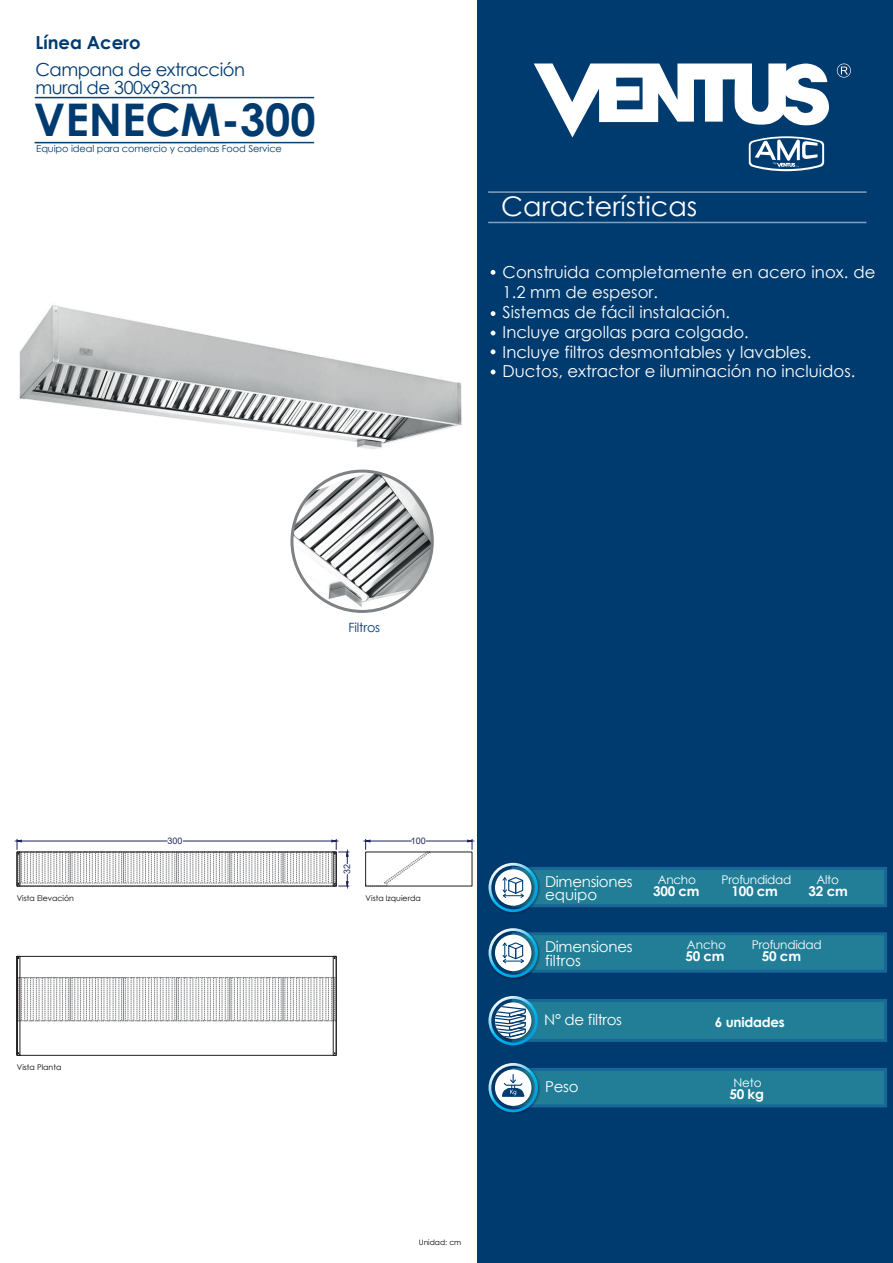
<style>
.page{position:relative;width:893px;height:1263px;background:#fff}
.page>*{position:absolute;margin:0;border:0;box-sizing:border-box;transform-origin:0 0}
.t1{font:700 45px "Century Gothic";color:#003b70}
.t2{font:27px "Century Gothic";color:#fff}
.t3{font:18px/18px "Century Gothic";letter-spacing:-.025em;color:#003b70}
.t4{font:700 18px "Century Gothic";color:#003b70}
.t5{font:16.5px/19.8px "Century Gothic";color:#fff}
.t6{font:15px/13.5px "Century Gothic";letter-spacing:-.02em;color:#fff}
.t7{font:700 13.5px "Century Gothic";letter-spacing:-.02em;color:#fff}
.t8{font:12.75px "Century Gothic";letter-spacing:-.015em;color:#003b70}
.t9{font:12px "Century Gothic";letter-spacing:-.02em;color:#fff}
.t10{font:9.6px "Century Gothic";letter-spacing:-.015em;color:#003b70}
.t11{font:9px "Arial";color:#1d2a5a}
.t12{font:7.8px "Century Gothic";color:#000001}
.t13{font:7.5px "Century Gothic";color:#000001}
</style>
<div class="page">
<div style="left:477px;top:0;width:416px;height:1263px;background:#003b70"></div>
<svg style="left:837px;top:64px;width:14px;height:14px"></svg>
<svg style="left:491px;top:270px;width:4px;height:5px"></svg>
<svg style="left:491px;top:311px;width:4px;height:5px"></svg>
<svg style="left:491px;top:349px;width:4px;height:5px"></svg>
<svg style="left:491px;top:331px;width:4px;height:4px"></svg>
<svg style="left:491px;top:370px;width:4px;height:4px"></svg>
<hr style="left:488px;top:191px;width:378px;height:2px;background:#fff">
<hr style="left:488px;top:222px;width:378px;height:1px;background:#fff">
<div style="left:512px;top:932px;width:375px;height:41px;background:#227e97;border:3px solid #176797"></div>
<img style="left:503px;top:932px;width:38px;height:48px">
<svg style="left:488px;top:928px;width:50px;height:49px"></svg>
<div style="left:512px;top:1068px;width:375px;height:39px;background:#227e97;border:3px solid #176797"></div>
<img style="left:505px;top:1068px;width:36px;height:46px">
<svg style="left:488px;top:1063px;width:50px;height:49px"></svg>
<div style="left:512px;top:867px;width:375px;height:40px;background:#227e97;border:3px solid #176797"></div>
<img style="left:505px;top:862px;width:36px;height:52px">
<svg style="left:488px;top:863px;width:50px;height:49px"></svg>
<div style="left:512px;top:999px;width:375px;height:43px;background:#227e97;border:3px solid #176797"></div>
<svg style="left:488px;top:996px;width:50px;height:49px"></svg>
<svg style="left:534px;top:63px;width:295px;height:108px"></svg>
<hr style="left:35px;top:142px;width:279px;height:1px;background:#0c426f">
<hr style="left:35px;top:97px;width:279px;height:1px;background:#0c426f">
<img style="left:294px;top:471px;width:138px;height:140px">
<div style="left:290px;top:470px;width:144px;height:143px;border:3px solid #7e8285;border-radius:50%"></div>
<img style="left:19px;top:305px;width:443px;height:145px">
<svg style="left:383px;top:851px;width:48px;height:32px"></svg>
<hr style="left:370px;top:841px;width:42px;height:1px;background:#1e275a">
<hr style="left:426px;top:841px;width:42px;height:1px;background:#1e275a">
<svg style="left:363px;top:839px;width:7px;height:11px"></svg>
<svg style="left:467px;top:839px;width:8px;height:11px"></svg>
<div style="left:70px;top:852px;width:54px;height:34px;border:1px dashed #818386"></div>
<div style="left:119px;top:852px;width:3px;height:34px;border:1px dashed #818386"></div>
<div style="left:25px;top:852px;width:3px;height:34px;border:1px dashed #818386"></div>
<div style="left:30px;top:852px;width:3px;height:34px;border:1px dashed #818386"></div>
<div style="left:36px;top:852px;width:3px;height:34px;border:1px dashed #818386"></div>
<div style="left:42px;top:852px;width:3px;height:34px;border:1px dashed #818386"></div>
<div style="left:48px;top:852px;width:3px;height:34px;border:1px dashed #818386"></div>
<div style="left:54px;top:852px;width:3px;height:34px;border:1px dashed #818386"></div>
<div style="left:60px;top:852px;width:3px;height:34px;border:1px dashed #818386"></div>
<div style="left:65px;top:852px;width:4px;height:34px;border:1px dashed #818386"></div>
<div style="left:19px;top:852px;width:3px;height:34px;border:1px dashed #818386"></div>
<div style="left:78px;top:852px;width:3px;height:34px;border:1px dashed #818386"></div>
<div style="left:84px;top:852px;width:3px;height:34px;border:1px dashed #818386"></div>
<div style="left:89px;top:852px;width:3px;height:34px;border:1px dashed #818386"></div>
<div style="left:95px;top:852px;width:3px;height:34px;border:1px dashed #818386"></div>
<div style="left:101px;top:852px;width:3px;height:34px;border:1px dashed #818386"></div>
<div style="left:107px;top:852px;width:3px;height:34px;border:1px dashed #818386"></div>
<div style="left:113px;top:852px;width:3px;height:34px;border:1px dashed #818386"></div>
<div style="left:72px;top:852px;width:3px;height:34px;border:1px dashed #818386"></div>
<div style="left:230px;top:852px;width:53px;height:34px;border:1px dashed #818386"></div>
<div style="left:176px;top:852px;width:54px;height:34px;border:1px dashed #818386"></div>
<div style="left:219px;top:852px;width:3px;height:34px;border:1px dashed #818386"></div>
<div style="left:225px;top:852px;width:3px;height:34px;border:1px dashed #818386"></div>
<div style="left:123px;top:852px;width:54px;height:34px;border:1px dashed #818386"></div>
<div style="left:131px;top:852px;width:3px;height:34px;border:1px dashed #818386"></div>
<div style="left:137px;top:852px;width:3px;height:34px;border:1px dashed #818386"></div>
<div style="left:143px;top:852px;width:3px;height:34px;border:1px dashed #818386"></div>
<div style="left:148px;top:852px;width:4px;height:34px;border:1px dashed #818386"></div>
<div style="left:154px;top:852px;width:3px;height:34px;border:1px dashed #818386"></div>
<div style="left:160px;top:852px;width:3px;height:34px;border:1px dashed #818386"></div>
<div style="left:166px;top:852px;width:3px;height:34px;border:1px dashed #818386"></div>
<div style="left:172px;top:852px;width:3px;height:34px;border:1px dashed #818386"></div>
<div style="left:125px;top:852px;width:3px;height:34px;border:1px dashed #818386"></div>
<div style="left:184px;top:852px;width:3px;height:34px;border:1px dashed #818386"></div>
<div style="left:190px;top:852px;width:3px;height:34px;border:1px dashed #818386"></div>
<div style="left:196px;top:852px;width:3px;height:34px;border:1px dashed #818386"></div>
<div style="left:202px;top:852px;width:3px;height:34px;border:1px dashed #818386"></div>
<div style="left:208px;top:852px;width:3px;height:34px;border:1px dashed #818386"></div>
<div style="left:213px;top:852px;width:3px;height:34px;border:1px dashed #818386"></div>
<div style="left:178px;top:852px;width:3px;height:34px;border:1px dashed #818386"></div>
<div style="left:237px;top:852px;width:3px;height:34px;border:1px dashed #818386"></div>
<div style="left:243px;top:852px;width:3px;height:34px;border:1px dashed #818386"></div>
<div style="left:249px;top:852px;width:3px;height:34px;border:1px dashed #818386"></div>
<div style="left:255px;top:852px;width:3px;height:34px;border:1px dashed #818386"></div>
<div style="left:261px;top:852px;width:3px;height:34px;border:1px dashed #818386"></div>
<div style="left:267px;top:852px;width:3px;height:34px;border:1px dashed #818386"></div>
<div style="left:272px;top:852px;width:3px;height:34px;border:1px dashed #818386"></div>
<div style="left:278px;top:852px;width:3px;height:34px;border:1px dashed #818386"></div>
<div style="left:231px;top:852px;width:4px;height:34px;border:1px dashed #818386"></div>
<div style="left:283px;top:852px;width:53px;height:34px;border:1px dashed #818386"></div>
<div style="left:290px;top:852px;width:4px;height:34px;border:1px dashed #818386"></div>
<div style="left:296px;top:852px;width:3px;height:34px;border:1px dashed #818386"></div>
<div style="left:302px;top:852px;width:3px;height:34px;border:1px dashed #818386"></div>
<div style="left:308px;top:852px;width:3px;height:34px;border:1px dashed #818386"></div>
<div style="left:314px;top:852px;width:3px;height:34px;border:1px dashed #818386"></div>
<div style="left:320px;top:852px;width:3px;height:34px;border:1px dashed #818386"></div>
<div style="left:326px;top:852px;width:3px;height:34px;border:1px dashed #818386"></div>
<div style="left:331px;top:852px;width:4px;height:34px;border:1px dashed #818386"></div>
<div style="left:285px;top:852px;width:3px;height:34px;border:1px dashed #818386"></div>
<div style="left:17px;top:883px;width:319px;height:3px;background:#fff;border:1px dashed #818386"></div>
<hr style="left:21px;top:841px;width:147px;height:1px;background:#1e275a">
<hr style="left:183px;top:841px;width:149px;height:1px;background:#1e275a">
<svg style="left:14px;top:839px;width:8px;height:15px"></svg>
<div style="left:333px;top:852px;width:4px;height:34px;border:1px solid #231f20"></div>
<svg style="left:331px;top:839px;width:18px;height:25px"></svg>
<svg style="left:334px;top:874px;width:15px;height:15px"></svg>
<svg style="left:16px;top:956px;width:317px;height:100px"></svg>
<div style="left:333px;top:956px;width:4px;height:100px;border:1px solid #231f20"></div>
<p class="t4" style="left:35px;top:29px;width:107px">Línea Acero</p>
<p class="t3" style="left:35px;top:60px;width:211px">Campana de extracción mural de 300x93cm</p>
<h1 class="t1" style="left:34px;top:86px;width:283px">VENECM-300</h1>
<p class="t10" style="left:36px;top:142px;width:247px">Equipo ideal para comercio y cadenas Food Service</p>
<h2 class="t2" style="left:501px;top:187px;width:198px">Características</h2>
<p class="t5" style="left:503px;top:262px;width:374px">Construida completamente en acero inox. de 1.2 mm de espesor.<br>Sistemas de fácil instalación.<br>Incluye argollas para colgado.<br>Incluye filtros desmontables y lavables.<br>Ductos, extractor e iluminación no incluidos.</p>
<p class="t12" style="left:17px;top:893px;width:59px">Vista Elevación</p>
<p class="t12" style="left:17px;top:1062px;width:46px">Vista Planta</p>
<p class="t8" style="left:348px;top:618px;width:33px">Filtros</p>
<p class="t11" style="left:168px;top:835px;width:17px">300</p>
<p class="t11" style="left:411px;top:835px;width:17px">100</p>
<p class="t11" style="left:341px;top:874px;width:12px;rotate:-90deg">32</p>
<p class="t12" style="left:366px;top:893px;width:57px">Vista Izquierda</p>
<p class="t13" style="left:419px;top:1237px;width:44px">Unidad: cm</p>
<p class="t9" style="left:658px;top:871px;width:40px">Ancho</p>
<p class="t9" style="left:721px;top:871px;width:71px">Profundidad</p>
<p class="t9" style="left:816px;top:871px;width:24px">Alto</p>
<p class="t7" style="left:731px;top:880px;width:48px">100 cm</p>
<p class="t6" style="left:545px;top:874px;width:89px">Dimensiones equipo</p>
<p class="t7" style="left:653px;top:880px;width:48px">300 cm</p>
<p class="t7" style="left:809px;top:880px;width:41px">32 cm</p>
<p class="t6" style="left:545px;top:939px;width:89px">Dimensiones filtros</p>
<p class="t9" style="left:687px;top:937px;width:41px">Ancho</p>
<p class="t7" style="left:685px;top:946px;width:41px">50 cm</p>
<p class="t9" style="left:752px;top:937px;width:71px">Profundidad</p>
<p class="t7" style="left:762px;top:946px;width:41px">50 cm</p>
<p class="t6" style="left:544px;top:1012px;width:79px">N° de filtros</p>
<p class="t7" style="left:715px;top:1011px;width:71px">6 unidades</p>
<p class="t6" style="left:545px;top:1080px;width:35px">Peso</p>
<p class="t9" style="left:734px;top:1074px;width:30px">Neto</p>
<p class="t7" style="left:729px;top:1084px;width:36px">50 kg</p>
</div>
